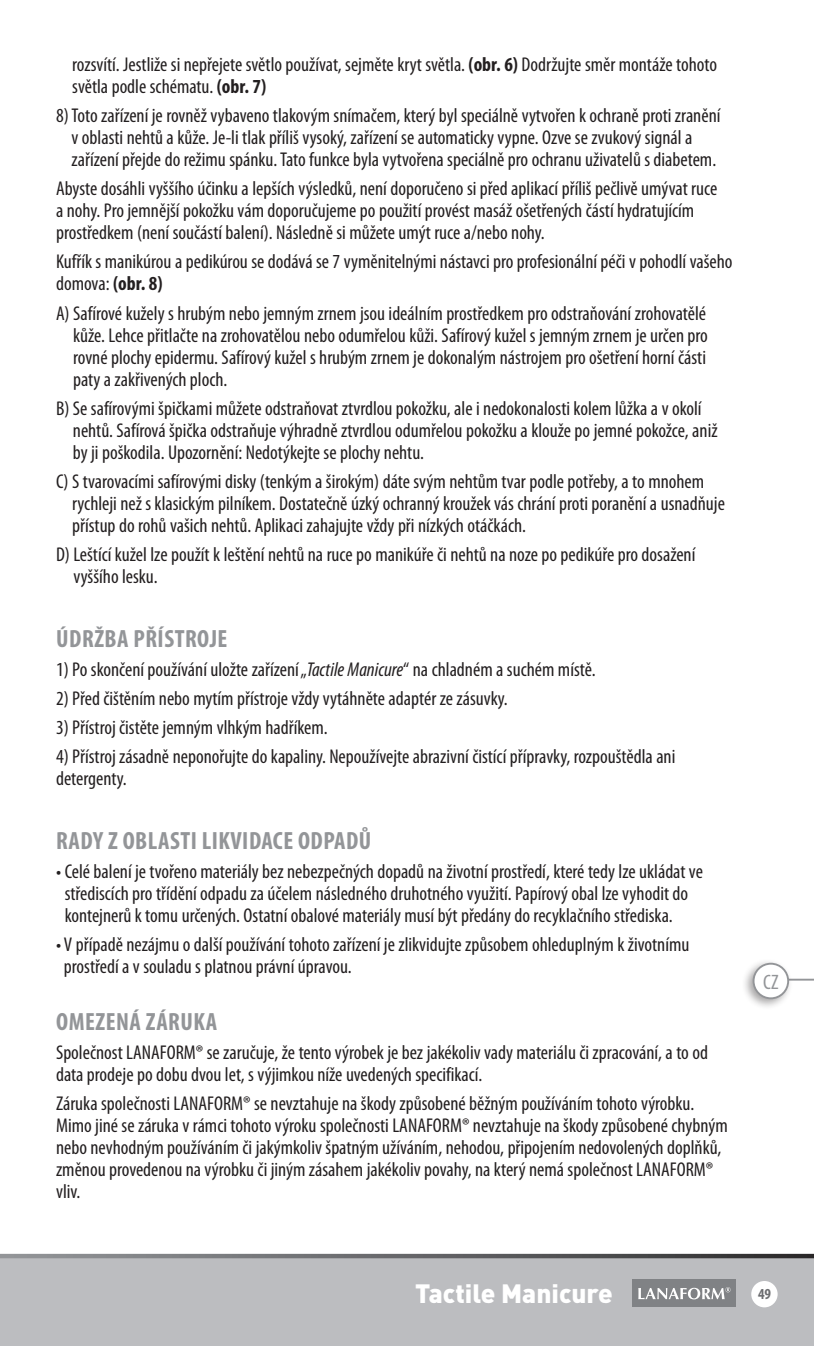
<style>
.page{position:relative;width:814px;height:1346px;background:#fff}
.page>*{position:absolute;margin:0;border:0;box-sizing:border-box;transform-origin:0 0}
.t1{font:900 26.25px "DIN";color:#fff}
.t2{font:700 condensed 25px "Myriad Pro";letter-spacing:.02em;color:#939598}
.t3{font:condensed 21px "Myriad Pro";color:#939598}
.t4{font:condensed 20px/22px "Myriad Pro";color:#231f20}
.t5{font:700 condensed 15.25px "Myriad Pro";color:#6c6d70}
.s1{font-weight:700}
.s2{font-style:italic}
</style>
<div class="page">
<div style="left:0;top:1256px;width:814px;height:89px;background:#bcbdc0"></div>
<svg style="left:0;top:1253px;width:814px;height:5px;background:#7c7d7f"></svg>
<hr style="left:787px;top:978px;width:27px;height:2px;background:#939598">
<div style="left:741px;top:958px;width:52px;height:52px;background:#231f20;opacity:.4"></div>
<div style="left:753px;top:963px;width:35px;height:35px;background:#fff;border-radius:50%"></div>
<div style="left:752px;top:962px;width:37px;height:37px;border:2px solid #939598;border-radius:50%"></div>
<div style="left:751px;top:1280px;width:26px;height:27px;background:#fff;border-radius:50%"></div>
<div style="left:632px;top:1279px;width:104px;height:27px;background:#808285"></div>
<svg style="left:638px;top:1287px;width:92px;height:12px"></svg>
<p class="t4" style="left:72px;top:53px;width:646px">rozsvítí. Jestliže si nepřejete světlo používat, sejměte kryt světla. <span class="s1">(OBR. 6)</span> Dodržujte směr montáže tohoto světla podle schématu. <span class="s1">(OBR. 7)</span></p>
<p class="t4" style="left:72px;top:104px;width:650px;text-indent:-16px">8) Toto zařízení je rovněž vybaveno tlakovým snímačem, který byl speciálně vytvořen k ochraně proti zranění v oblasti nehtů a kůže. Je-li tlak příliš vysoký, zařízení se automaticky vypne. Ozve se zvukový signál a zařízení přejde do režimu spánku. Tato funkce byla vytvořena speciálně pro ochranu uživatelů s diabetem.</p>
<p class="t4" style="left:56px;top:177px;width:662px">Abyste dosáhli vyššího účinku a lepších výsledků, není doporučeno si před aplikací příliš pečlivě umývat ruce a nohy. Pro jemnější pokožku vám doporučujeme po použití provést masáž ošetřených částí hydratujícím prostředkem (není součástí balení). Následně si můžete umýt ruce a/nebo nohy.</p>
<p class="t4" style="left:56px;top:250px;width:678px">Kufřík s manikúrou a pedikúrou se dodává se 7 vyměnitelnými nástavci pro profesionální péči v pohodlí vašeho domova: <span class="s1">(OBR. 8)</span></p>
<p class="t4" style="left:73px;top:302px;width:636px;text-align:justify;text-indent:-17px">A) Safírové kužely s hrubým nebo jemným zrnem jsou ideálním prostředkem pro odstraňování zrohovatělé kůže. Lehce přitlačte na zrohovatělou nebo odumřelou kůži. Safírový kužel s jemným zrnem je určen pro rovné plochy epidermu. Safírový kužel s hrubým zrnem je dokonalým nástrojem pro ošetření horní části paty a zakřivených ploch.</p>
<p class="t4" style="left:73px;top:397px;width:646px;text-indent:-17px">B) Se safírovými špičkami můžete odstraňovat ztvrdlou pokožku, ale i nedokonalosti kolem lůžka a v okolí nehtů. Safírová špička odstraňuje výhradně ztvrdlou odumřelou pokožku a klouže po jemné pokožce, aniž by ji poškodila. Upozornění: Nedotýkejte se plochy nehtu.</p>
<p class="t4" style="left:72px;top:470px;width:654px;text-indent:-16px">C) S tvarovacími safírovými disky (tenkým a širokým) dáte svým nehtům tvar podle potřeby, a to mnohem rychleji než s klasickým pilníkem. Dostatečně úzký ochranný kroužek vás chrání proti poranění a usnadňuje přístup do rohů vašich nehtů. Aplikaci zahajujte vždy při nízkých otáčkách.</p>
<p class="t4" style="left:73px;top:543px;width:623px;text-indent:-17px">D) Leštící kužel lze použít k leštění nehtů na ruce po manikúře či nehtů na noze po pedikúře pro dosažení vyššího lesku.</p>
<p class="t2" style="left:56px;top:622px;width:173px">ÚDRŽBA PŘÍSTROJE</p>
<p class="t4" style="left:56px;top:658px;width:541px">1) Po skončení používání uložte zařízení „<span class="s2">Tactile Manicure</span>“ na chladném a suchém místě.</p>
<p class="t4" style="left:56px;top:687px;width:453px">2) Před čištěním nebo mytím přístroje vždy vytáhněte adaptér ze zásuvky.</p>
<p class="t4" style="left:56px;top:716px;width:273px">3) Přístroj čistěte jemným vlhkým hadříkem.</p>
<p class="t4" style="left:56px;top:745px;width:621px">4) Přístroj zásadně neponořujte do kapaliny. Nepoužívejte abrazivní čistící přípravky, rozpouštědla ani detergenty.</p>
<p class="t2" style="left:56px;top:824px;width:78px">RADY ZOBLASTI</p>
<p class="t2" style="left:202px;top:824px;width:52px">LIKVIDACE</p>
<p class="t2" style="left:298px;top:824px;width:13px">ODPAD</p>
<p class="t2" style="left:359px;top:824px;width:14px">Ů</p>
<p class="t4" style="left:65px;top:860px;width:640px;text-indent:-9px">• Celé balení je tvořeno materiály bez nebezpečných dopadů na životní prostředí, které tedy lze ukládat ve střediscích pro třídění odpadu za účelem následného druhotného využití. Papírový obal lze vyhodit do kontejnerů k tomu určených. Ostatní obalové materiály musí být předány do recyklačního střediska.</p>
<p class="t4" style="left:64px;top:933px;width:627px;text-indent:-8px">• V případě nezájmu o další používání tohoto zařízení je zlikvidujte způsobem ohleduplným k životnímu prostředí a v souladu s platnou právní úpravou.</p>
<p class="t2" style="left:56px;top:1005px;width:26px">OMEZENÁ</p>
<p class="t2" style="left:146px;top:1005px;width:13px">ZÁRUKA</p>
<p class="t4" style="left:56px;top:1040px;width:653px">Společnost LANAFORM® se zaručuje, že tento výrobek je bez jakékoliv vady materiálu či zpracování, a to od data prodeje po dobu dvou let, s výjimkou níže uvedených specifikací.</p>
<p class="t4" style="left:56px;top:1091px;width:673px">Záruka společnosti LANAFORM® se nevztahuje na škody způsobené běžným používáním tohoto výrobku.<br>Mimo jiné se záruka v rámci tohoto výroku společnosti LANAFORM® nevztahuje na škody způsobené chybným nebo nevhodným používáním či jakýmkoliv špatným užíváním, nehodou, připojením nedovolených doplňků, změnou provedenou na výrobku či jiným zásahem jakékoliv povahy, na který nemá společnost LANAFORM® vliv.</p>
<p class="t3" style="left:763px;top:968px;width:17px">CZ</p>
<h1 class="t1" style="left:415px;top:1275px;width:199px">Tactile Manicure</h1>
<p class="t5" style="left:758px;top:1284px;width:15px">49</p>
</div>
